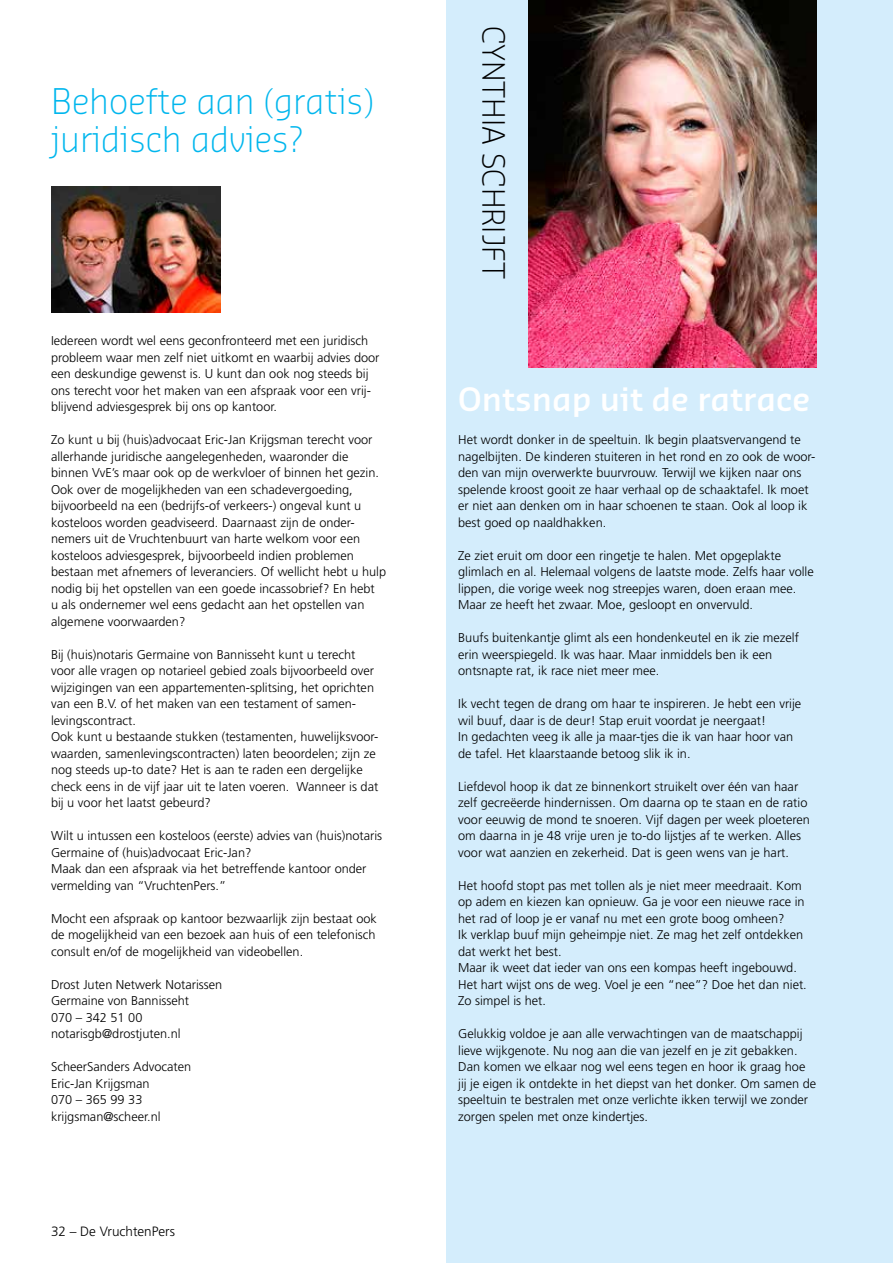
<style>
.page{position:relative;width:893px;height:1263px;background:#fff}
.page>*{position:absolute;margin:0;border:0;box-sizing:border-box;transform-origin:0 0}
.t1{font:300 34.5px/37.5px "Sansa Std";color:#00b6ed}
.t2{font:600 31.5px "Sansa Std";color:#fff}
.t3{font:300 30px "Sansa Std";color:#000}
.t4{font:300 13.5px "Frutiger LT Std";color:#000}
.t5{font:300 12.75px/16.5px "Frutiger LT Std";color:#000}
</style>
<div class="page">
<div style="left:446px;top:0;width:447px;height:1263px;background:#d4edfc"></div>
<img style="left:51px;top:187px;width:169px;height:125px">
<img style="left:529px;top:0;width:287px;height:367px">
<h1 class="t1" style="left:51px;top:81px;width:324px">Behoefte aan (gratis) juridisch advies?</h1>
<p class="t5" style="left:51px;top:333px;width:330px">Iedereen wordt wel eens geconfronteerd met een juridisch probleem waar men zelf niet uitkomt en waarbij advies door een deskundige gewenst is. U kunt dan ook nog steeds bij ons terecht voor het maken van een afspraak voor een vrij&shy;blijvend adviesgesprek bij ons op kantoor.</p>
<p class="t5" style="left:51px;top:432px;width:337px">Zo kunt u bij (huis)advocaat Eric-Jan Krijgsman terecht voor allerhande juridische aangelegenheden, waaronder die binnen VvE’s maar ook op de werkvloer of binnen het gezin.<br>Ook over de mogelijkheden van een schadevergoeding, bijvoorbeeld na een (bedrijfs-of verkeers-) ongeval kunt u kosteloos worden geadviseerd. Daarnaast zijn de onder&shy;nemers uit de Vruchtenbuurt van harte welkom voor een kosteloos adviesgesprek, bijvoorbeeld indien problemen bestaan met afnemers of leveranciers. Of wellicht hebt u hulp nodig bij het opstellen van een goede incassobrief? En hebt<br>u als ondernemer wel eens gedacht aan het opstellen van algemene voorwaarden?</p>
<p class="t5" style="left:51px;top:646px;width:329px">Bij (huis)notaris Germaine von Bannisseht kunt u terecht voor alle vragen op notarieel gebied zoals bijvoorbeeld over wijzigingen van een appartementen-splitsing, het oprichten van een B.V. of het maken van een testament of samen&shy;levingscontract.<br>Ook kunt u bestaande stukken (testamenten, huwelijksvoor&shy;waarden, samenlevingscontracten) laten beoordelen; zijn ze nog steeds up-to date? Het is aan te raden een dergelijke check eens in de vijf jaar uit te laten voeren. Wanneer is dat bij u voor het laatst gebeurd?</p>
<p class="t5" style="left:51px;top:828px;width:333px">Wilt u intussen een kosteloos (eerste) advies van (huis)notaris Germaine of (huis)advocaat Eric-Jan?<br>Maak dan een afspraak via het betreffende kantoor onder vermelding van “VruchtenPers.”</p>
<p class="t5" style="left:51px;top:910px;width:327px;text-align:justify">Mocht een afspraak op kantoor bezwaarlijk zijn bestaat ook de mogelijkheid van een bezoek aan huis of een telefonisch consult en/of de mogelijkheid van videobellen.</p>
<p class="t5" style="left:51px;top:976px;width:173px">Drost Juten Netwerk Notarissen<br>Germaine von Bannisseht<br>070 – 342 51 00 notarisgb@drostjuten.nl</p>
<p class="t5" style="left:51px;top:1059px;width:142px">ScheerSanders Advocaten<br>Eric-Jan Krijgsman<br>070 – 365 99 33 krijgsman@scheer.nl</p>
<p class="t4" style="left:51px;top:1224px;width:126px">32 – De VruchtenPers</p>
<h3 class="t3" style="left:513px;top:26px;width:254px;rotate:90deg">CYNTHIA SCHRIJFT</h3>
<h2 class="t2" style="left:458px;top:379px;width:354px">Ontsnap uit de ratrace</h2>
<p class="t5" style="left:458px;top:432px;width:359px">Het wordt donker in de speeltuin. Ik begin plaatsvervangend te nagelbijten. De kinderen stuiteren in het rond en zo ook de woor&shy;den van mijn overwerkte buurvrouw. Terwijl we kijken naar ons spelende kroost gooit ze haar verhaal op de schaaktafel. Ik moet er niet aan denken om in haar schoenen te staan. Ook al loop ik best goed op naaldhakken.</p>
<p class="t5" style="left:458px;top:547px;width:357px">Ze ziet eruit om door een ringetje te halen. Met opgeplakte glimlach en al. Helemaal volgens de laatste mode. Zelfs haar volle lippen, die vorige week nog streepjes waren, doen eraan mee.<br>Maar ze heeft het zwaar. Moe, gesloopt en onvervuld.</p>
<p class="t5" style="left:458px;top:630px;width:342px">Buufs buitenkantje glimt als een hondenkeutel en ik zie mezelf erin weerspiegeld. Ik was haar. Maar inmiddels ben ik een ontsnapte rat, ik race niet meer mee.</p>
<p class="t5" style="left:458px;top:696px;width:345px">Ik vecht tegen de drang om haar te inspireren. Je hebt een vrije wil buuf, daar is de deur! Stap eruit voordat je neergaat!<br>In gedachten veeg ik alle ja maar-tjes die ik van haar hoor van de tafel. Het klaarstaande betoog slik ik in.</p>
<p class="t5" style="left:458px;top:778px;width:353px">Liefdevol hoop ik dat ze binnenkort struikelt over één van haar zelf gecreëerde hindernissen. Om daarna op te staan en de ratio voor eeuwig de mond te snoeren. Vijf dagen per week ploeteren om daarna in je 48 vrije uren je to-do lijstjes af te werken. Alles voor wat aanzien en zekerheid. Dat is geen wens van je hart.</p>
<p class="t5" style="left:458px;top:877px;width:350px">Het hoofd stopt pas met tollen als je niet meer meedraait. Kom op adem en kiezen kan opnieuw. Ga je voor een nieuwe race in het rad of loop je er vanaf nu met een grote boog omheen?<br>Ik verklap buuf mijn geheimpje niet. Ze mag het zelf ontdekken dat werkt het best.<br>Maar ik weet dat ieder van ons een kompas heeft ingebouwd.<br>Het hart wijst ons de weg. Voel je een “nee”? Doe het dan niet.<br>Zo simpel is het.</p>
<p class="t5" style="left:458px;top:1026px;width:360px">Gelukkig voldoe je aan alle verwachtingen van de maatschappij lieve wijkgenote. Nu nog aan die van jezelf en je zit gebakken.<br>Dan komen we elkaar nog wel eens tegen en hoor ik graag hoe jij je eigen ik ontdekte in het diepst van het donker. Om samen de speeltuin te bestralen met onze verlichte ikken terwijl we zonder zorgen spelen met onze kindertjes.</p>
</div>
